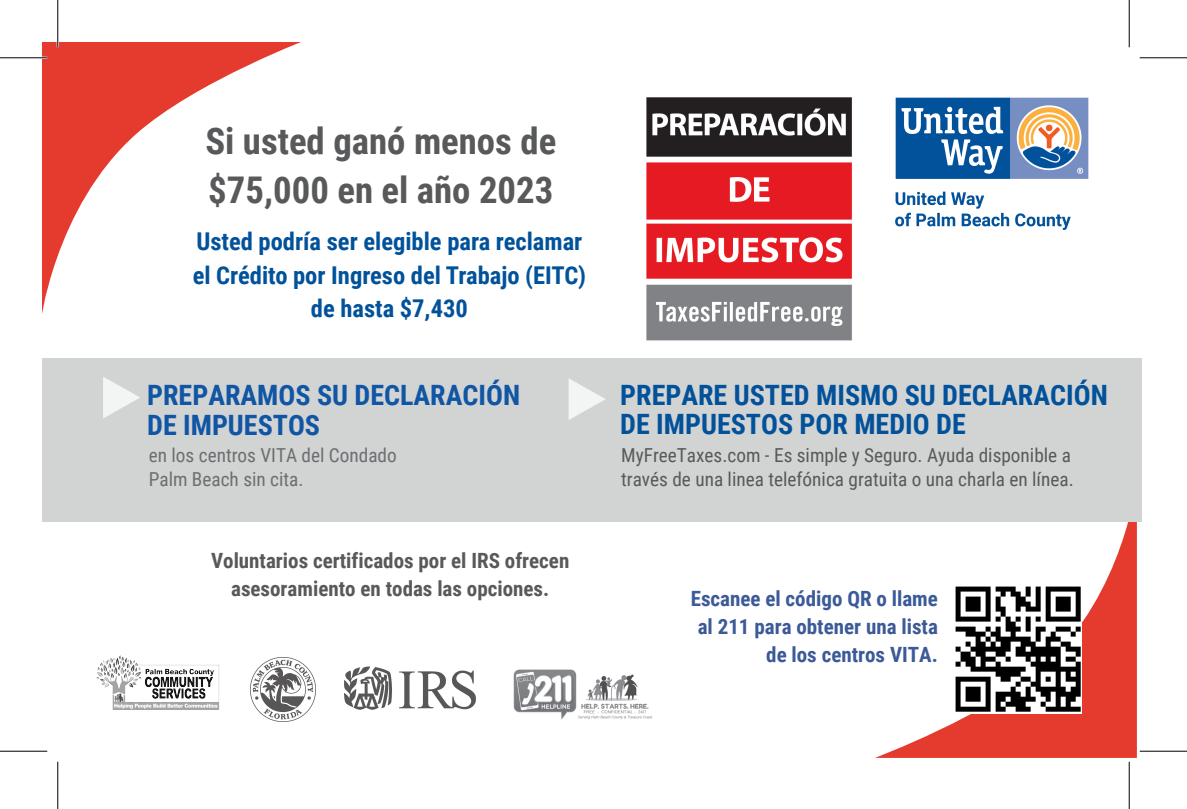
<style>
.page{position:relative;width:1187px;height:809px;background:#fff}
.page>*{position:absolute;margin:0;border:0;box-sizing:border-box;transform-origin:0 0}
.t1{font:700 36.75px/49px "Roboto Condensed";color:#58595b}
.t2{font:700 28px/29.8px "Roboto Condensed";color:#01529a}
.t3{font:700 28px/29.8px "Roboto Condensed";color:#1056a5}
.t4{font:700 24.5px/33.2px "Roboto Condensed";color:#01529a;text-align:center}
.t5{font:700 21px/28px "Roboto Condensed";color:#58595b;text-align:center}
.t6{font:700 21px/28px "Roboto Condensed";color:#3b5a97;text-align:right}
.t7{font:19.25px/23.4px "Roboto Condensed";color:#58595b}
.t8{font:19.25px/23.4px "Roboto Condensed";color:#6d6e71}
</style>
<div class="page">
<img style="left:646px;top:97px;width:206px;height:244px">
<svg style="left:874px;top:521px;width:262px;height:236px"></svg>
<div style="left:42px;top:358px;width:1099px;height:163px;background:#d2d3d3"></div>
<img style="left:895px;top:97px;width:194px;height:132px">
<img style="left:251px;top:657px;width:64px;height:64px">
<img style="left:513px;top:669px;width:140px;height:51px">
<img style="left:96px;top:655px;width:124px;height:54px">
<img style="left:344px;top:666px;width:132px;height:44px">
<svg style="left:42px;top:42px;width:259px;height:272px"></svg>
<img style="left:951px;top:579px;width:130px;height:134px">
<svg style="left:103px;top:377px;width:37px;height:41px"></svg>
<svg style="left:568px;top:379px;width:38px;height:41px"></svg>
<hr style="left:0;top:57px;width:47px;height:2px;background:#fff">
<hr style="left:57px;top:0;width:2px;height:47px;background:#fff">
<hr style="left:0;top:57px;width:47px;height:1px;background:#000">
<hr style="left:1139px;top:57px;width:47px;height:1px;background:#000">
<hr style="left:0;top:750px;width:47px;height:1px;background:#000">
<hr style="left:1139px;top:750px;width:47px;height:1px;background:#000">
<hr style="left:57px;top:0;width:1px;height:47px;background:#000">
<hr style="left:57px;top:761px;width:1px;height:47px;background:#000">
<hr style="left:1128px;top:0;width:1px;height:47px;background:#000">
<hr style="left:1128px;top:761px;width:1px;height:47px;background:#000">
<h1 class="t1" style="left:205px;top:115px;width:352px">Si usted ganó menos de $75,000 en el año 2023</h1>
<p class="t4" style="left:193px;top:224px;width:395px">Usted podría ser elegible para reclamar el Crédito por Ingreso del Trabajo (EITC) de hasta $7,430</p>
<h2 class="t3" style="left:147px;top:379px;width:374px">PREPARAMOS SU DECLARACIÓN<br>DE IMPUESTOS</h2>
<h2 class="t2" style="left:620px;top:378px;width:489px">PREPARE USTED MISMO SU DECLARACIÓN<br>DE IMPUESTOS POR MEDIO DE</h2>
<p class="t8" style="left:149px;top:443px;width:249px">en los centros VITA del Condado<br>Palm Beach sin cita.</p>
<p class="t7" style="left:621px;top:443px;width:454px">MyFreeTaxes.com - Es simple y Seguro. Ayuda disponible a través de una linea telefónica gratuita o una charla en línea.</p>
<p class="t5" style="left:211px;top:546px;width:360px">Voluntarios certificados por el IRS ofrecen asesoramiento en todas las opciones.</p>
<p class="t6" style="left:690px;top:584px;width:249px">Escanee el código QR o llame al 211 para obtener una lista de los centros VITA.</p>
</div>
